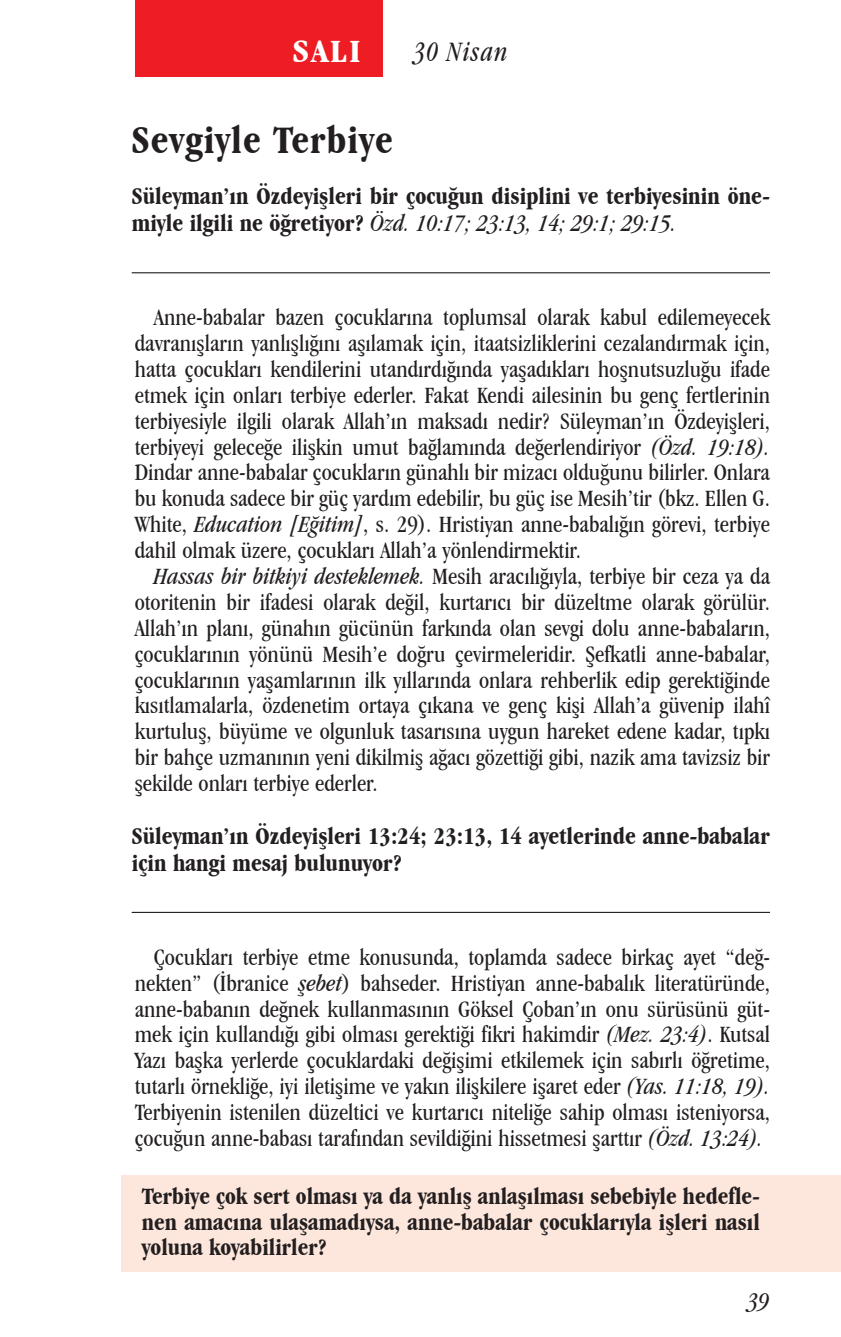
<style>
.page{position:relative;width:841px;height:1337px;background:#fff}
.page>*{position:absolute;margin:0;border:0;box-sizing:border-box;transform-origin:0 0}
.Day_Title{font:700 condensed 40.5px "Garamond IT Cby BT";letter-spacing:.025em;color:#231f20}
.Daily_Header{font:700 condensed 33.75px "Garamond IT Cby BT";color:#fff;scale:1.1 1}
.Lesson_Dates{font:italic condensed 29.25px "Garamond IT Cby BT";letter-spacing:.05em;color:#231f20;scale:.9 1}
.Question{font:700 condensed 24.75px/27px "Garamond IT Cby BT";color:#231f20}
.t1{font:italic condensed 24.75px "Garamond IT Cby BT";color:#231f20}
.Body{font:condensed 24.3px/25.9px "Garamond IT Cby BT";color:#231f20;text-align:justify}
.x-screened_box-text{font:700 condensed 24.3px/25.9px "Garamond IT Cby BT";color:#231f20;text-align:justify}
.s1{font-weight:400;font-style:italic}
.s2{font-style:italic}
</style>
<div class="page">
<div style="left:135px;top:0;width:247px;height:76px;background:#ee1d23"></div>
<div style="left:121px;top:1175px;width:719px;height:97px;background:#fde7dc"></div>
<hr style="left:132px;top:272px;width:638px;height:1px;background:#231f20">
<hr style="left:132px;top:912px;width:638px;height:1px;background:#231f20">
<p class="Daily_Header" style="left:292px;top:31px;width:63px">SALI</p>
<p class="Lesson_Dates" style="left:413px;top:35px;width:106px">30 Nisan</p>
<p class="Day_Title" style="left:132px;top:116px;width:262px">Sevgiyle Terbiye</p>
<p class="Question" style="left:132px;top:182px;width:639px">Süleyman’ın Özdeyişleri bir çocuğun disiplini ve terbiyesinin öne&shy;miyle ilgili ne öğretiyor? <span class="s1">Özd. 10:17; 23:13, 14; 29:1; 29:15.</span></p>
<p class="Body" style="left:135px;top:304px;width:636px;text-indent:19px">Anne-babalar bazen çocuklarına toplumsal olarak kabul edilemeyecek davranışların yanlışlığını aşılamak için, itaatsizliklerini cezalandırmak için, hatta çocukları kendilerini utandırdığında yaşadıkları hoşnutsuzluğu ifade etmek için onları terbiye ederler. Fakat Kendi ailesinin bu genç fertlerinin terbiyesiyle ilgili olarak Allah’ın maksadı nedir? Süleyman’ın Özdeyişleri, terbiyeyi geleceğe ilişkin umut bağlamında değerlendiriyor <span class="s2">(Özd. 19:18).<br></span>Dindar anne-babalar çocukların günahlı bir mizacı olduğunu bilirler. Onlara bu konuda sadece bir güç yardım edebilir, bu güç ise Mesih’tir (bkz. Ellen G.<br>White, <span class="s2">Education [Eğitim]</span>, s. 29). Hristiyan anne-babalığın görevi, terbiye dahil olmak üzere, çocukları Allah’a yönlendirmektir.</p>
<p class="Body" style="left:135px;top:563px;width:636px;text-indent:19px"><span class="s2">Hassas bir bitkiyi desteklemek.</span> Mesih aracılığıyla, terbiye bir ceza ya da otoritenin bir ifadesi olarak değil, kurtarıcı bir düzeltme olarak görülür.<br>Allah’ın planı, günahın gücünün farkında olan sevgi dolu anne-babaların, çocuklarının yönünü Mesih’e doğru çevirmeleridir. Şefkatli anne-babalar, çocuklarının yaşamlarının ilk yıllarında onlara rehberlik edip gerektiğinde kısıtlamalarla, özdenetim ortaya çıkana ve genç kişi Allah’a güvenip ilahî kurtuluş, büyüme ve olgunluk tasarısına uygun hareket edene kadar, tıpkı bir bahçe uzmanının yeni dikilmiş ağacı gözettiği gibi, nazik ama tavizsiz bir şekilde onları terbiye ederler.</p>
<p class="Question" style="left:132px;top:822px;width:639px">Süleyman’ın Özdeyişleri 13:24; 23:13, 14 ayetlerinde anne-babalar için hangi mesaj bulunuyor?</p>
<p class="Body" style="left:135px;top:943px;width:636px;text-indent:19px">Çocukları terbiye etme konusunda, toplamda sadece birkaç ayet “değ&shy;nekten” (İbranice <span class="s2">şebet</span>) bahseder. Hristiyan anne-babalık literatüründe, anne-babanın değnek kullanmasının Göksel Çoban’ın onu sürüsünü güt&shy;mek için kullandığı gibi olması gerektiği fikri hakimdir <span class="s2">(Mez. 23:4)</span>. Kutsal Yazı başka yerlerde çocuklardaki değişimi etkilemek için sabırlı öğretime, tutarlı örnekliğe, iyi iletişime ve yakın ilişkilere işaret eder <span class="s2">(Yas. 11:18, 19).<br></span>Terbiyenin istenilen düzeltici ve kurtarıcı niteliğe sahip olması isteniyorsa, çocuğun anne-babası tarafından sevildiğini hissetmesi şarttır <span class="s2">(Özd. 13:24).</span></p>
<p class="x-screened_box-text" style="left:142px;top:1182px;width:619px">Terbiye çok sert olması ya da yanlış anlaşılması sebebiyle hedefle&shy;nen amacına ulaşamadıysa, anne-babalar çocuklarıyla işleri nasıl yoluna koyabilirler?</p>
<p class="t1" style="left:747px;top:1286px;width:23px">39</p>
</div>
